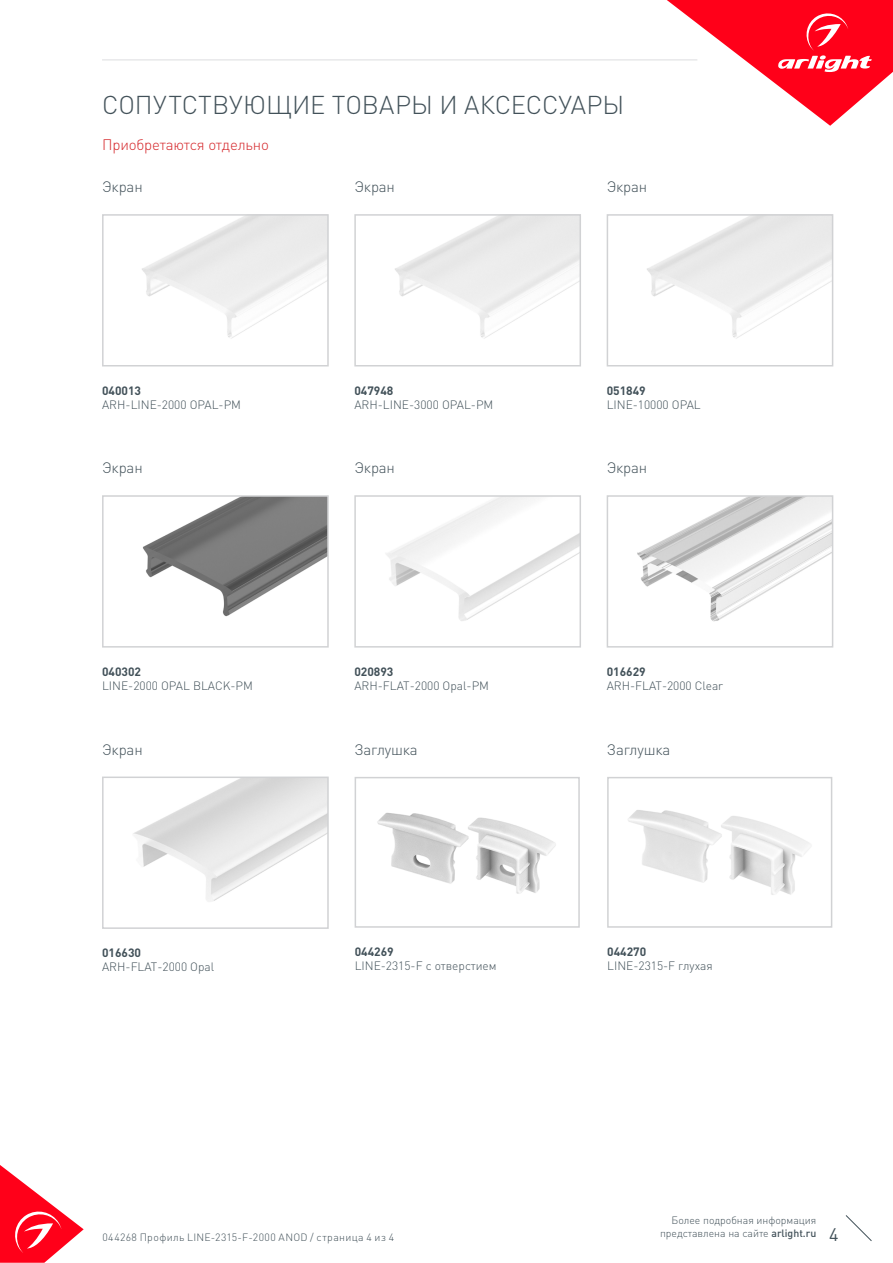
<style>
.page{position:relative;width:893px;height:1263px;background:#fff}
.page>*{position:absolute;margin:0;border:0;box-sizing:border-box;transform-origin:0 0}
.t1{font:300 25.5px "DIN Pro";color:#425159}
.t2{font:18px "DIN Pro";color:#425159}
.t3{font:300 15px "DIN Pro";letter-spacing:-.01em;color:#425159}
.t4{font:300 15px "DIN Pro";letter-spacing:-.01em;color:#d5262a}
.t5{font:300 12px/14.4px "DIN Pro";color:#425159}
.t6{font:700 12px "DIN Pro";color:#425159}
.t7{font:300 10.5px "DIN Pro";color:#425159}
.t8{font:300 10.5px "DIN Pro";letter-spacing:.04em;color:#425159}
.s1{font-weight:700}
.s2{font-weight:500}
</style>
<div class="page">
<svg style="left:0;top:1165px;width:84px;height:98px"></svg>
<svg style="left:845px;top:1215px;width:27px;height:26px"></svg>
<svg style="left:667px;top:0;width:226px;height:126px"></svg>
<hr style="left:102px;top:60px;width:595px;height:1px;background:#dcdddf">
<img style="left:377px;top:812px;width:179px;height:82px">
<div style="left:355px;top:777px;width:225px;height:151px;border:2px solid #d1d2d4"></div>
<img style="left:628px;top:810px;width:182px;height:85px">
<div style="left:607px;top:777px;width:225px;height:151px;border:2px solid #d1d2d4"></div>
<div style="left:102px;top:214px;width:227px;height:152px;border:2px solid #d1d2d4"></div>
<img style="left:143px;top:498px;width:183px;height:119px">
<div style="left:102px;top:495px;width:227px;height:153px;border:2px solid #d1d2d4"></div>
<img style="left:133px;top:779px;width:193px;height:123px">
<div style="left:102px;top:776px;width:227px;height:153px;border:2px solid #d1d2d4"></div>
<img style="left:386px;top:498px;width:192px;height:123px">
<div style="left:354px;top:495px;width:227px;height:153px;border:2px solid #d1d2d4"></div>
<img style="left:637px;top:498px;width:193px;height:124px">
<div style="left:607px;top:495px;width:226px;height:153px;border:2px solid #d1d2d4"></div>
<div style="left:354px;top:214px;width:227px;height:152px;border:2px solid #d1d2d4"></div>
<div style="left:607px;top:214px;width:226px;height:152px;border:2px solid #d1d2d4"></div>
<p class="t1" style="left:102px;top:87px;width:524px">СОПУТСТВУЮЩИЕ ТОВАРЫ И АКСЕССУАРЫ</p>
<p class="t4" style="left:102px;top:134px;width:168px">Приобретаются отдельно</p>
<p class="t3" style="left:102px;top:177px;width:42px">Экран</p>
<p class="t3" style="left:354px;top:177px;width:42px">Экран</p>
<p class="t3" style="left:607px;top:177px;width:42px">Экран</p>
<p class="t5" style="left:102px;top:383px;width:141px"><span class="s1">040013<br></span>ARH-LINE-2000 OPAL-PM</p>
<p class="t5" style="left:354px;top:383px;width:141px"><span class="s1">047948<br></span>ARH-LINE-3000 OPAL-PM</p>
<p class="t5" style="left:607px;top:383px;width:96px"><span class="s1">051849<br></span>LINE-10000 OPAL</p>
<p class="t3" style="left:102px;top:458px;width:42px">Экран</p>
<p class="t3" style="left:354px;top:458px;width:42px">Экран</p>
<p class="t3" style="left:607px;top:458px;width:42px">Экран</p>
<p class="t5" style="left:102px;top:664px;width:152px"><span class="s1">040302<br></span>LINE-2000 OPAL BLACK-PM</p>
<p class="t5" style="left:354px;top:664px;width:136px"><span class="s1">020893<br></span>ARH-FLAT-2000 Opal-PM</p>
<p class="t5" style="left:607px;top:664px;width:118px"><span class="s1">016629<br></span>ARH-FLAT-2000 Clear</p>
<p class="t3" style="left:102px;top:739px;width:42px">Экран</p>
<p class="t3" style="left:354px;top:739px;width:65px">Заглушка</p>
<p class="t3" style="left:607px;top:739px;width:65px">Заглушка</p>
<p class="t5" style="left:102px;top:945px;width:114px"><span class="s1">016630<br></span>ARH-FLAT-2000 Opal</p>
<p class="t6" style="left:355px;top:943px;width:41px">044269</p>
<p class="t5" style="left:355px;top:958px;width:143px">LINE-2315-F с отверстием</p>
<p class="t6" style="left:607px;top:943px;width:41px">044270</p>
<p class="t5" style="left:607px;top:958px;width:107px">LINE-2315-F глухая</p>
<p class="t7" style="left:672px;top:1213px;width:146px">Более подробная информация</p>
<p class="t7" style="left:660px;top:1226px;width:158px">представлена на сайте <span class="s2">arlight.ru</span></p>
<p class="t8" style="left:102px;top:1230px;width:293px">044268 Профиль LINE-2315-F-2000 ANOD / страница 4 из 4</p>
<h2 class="t2" style="left:829px;top:1222px;width:11px">4</h2>
</div>
